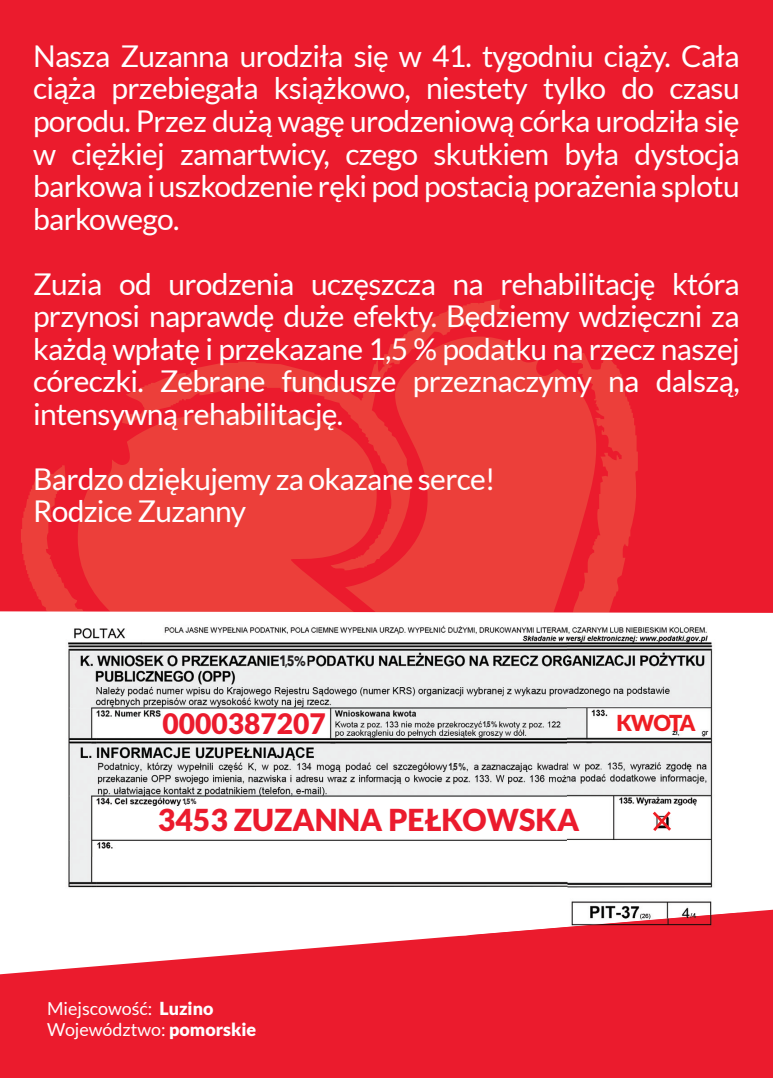
<style>
.page{position:relative;width:773px;height:1078px;background:#fff}
.page>*{position:absolute;margin:0;border:0;box-sizing:border-box;transform-origin:0 0}
.t1{font:900 30.25px "Lato";color:#eb1b2d}
.t2{font:30px/32.5px "Lato";letter-spacing:-.025em;color:#fff;text-align:justify}
.t3{font:900 28.25px "Lato";color:#eb1b2d}
.t4{font:900 22px "Lato";letter-spacing:-.065em;color:#ee1d23}
.t5{font:18px/21.5px "Lato";color:#fff}
.t6{font:700 15px "Avenir Next LT Pro";color:#231f20;scale:.81 1}
.t7{font:700 10px "Arial";color:#231f20;scale:.81 1}
.t8{font:700 8.25px "Arial";color:#231f20;scale:.81 1}
.t9{font:700 7.75px "Avenir Next LT Pro";color:#231f20;scale:.81 1}
.s1{font-size:11.5px}
.s2{font-size:14px}
.s3{font-size:6.25px}
.s4{font-size:7.75px}
.s5{font-size:9.25px}
.s6{font-weight:900}
</style>
<div class="page">
<div style="left:0;top:0;width:772px;height:785px;background:#eb1b2d"></div>
<svg style="left:21px;top:299px;width:616px;height:312px;fill:#ec3f3a"></svg>
<svg style="left:78px;top:410px;width:298px;height:201px;fill:#ec3f3a"></svg>
<div style="left:0;top:611px;width:772px;height:174px;background:#fff"></div>
<svg style="left:0;top:909px;width:772px;height:168px;background:#ec3041"></svg>
<img style="left:52px;top:622px;width:515px;height:313px">
<img style="left:567px;top:622px;width:171px;height:290px">
<img style="left:465px;top:912px;width:273px;height:23px">
<div style="left:279px;top:655px;width:27px;height:13px;background:#edf1f2"></div>
<svg style="left:652px;top:811px;width:19px;height:19px"></svg>
<div style="left:448px;top:761px;width:18px;height:10px;background:#eef2f2"></div>
<div style="left:483px;top:720px;width:14px;height:8px;background:#eef2f2"></div>
<div style="left:183px;top:797px;width:17px;height:9px;background:#fff"></div>
<p class="t2" style="left:33px;top:40px;width:708px">Nasza Zuzanna urodziła się w 41. tygodniu ciąży. Cała ciąża przebiegała książkowo, niestety tylko do czasu porodu. Przez dużą wagę urodzeniową córka urodziła się w ciężkiej zamartwicy, czego skutkiem była dystocja barkowa i uszkodzenie ręki pod postacią porażenia splotu barkowego.</p>
<p class="t2" style="left:33px;top:267px;width:708px">Zuzia od urodzenia uczęszcza na rehabilitację która przynosi naprawdę duże efekty. Będziemy wdzięczni za każdą wpłatę i przekazane 1,5 % podatku na rzecz naszej córeczki. Zebrane fundusze przeznaczymy na dalszą, intensywną rehabilitację.</p>
<p class="t2" style="left:33px;top:462px;width:464px">Bardzo dziękujemy za okazane serce!<br>Rodzice Zuzanny</p>
<p class="t6" style="left:279px;top:651px;width:34px">1 5<span class="s1">,</span> <span class="s2">%</span></p>
<p class="t3" style="left:162px;top:707px;width:165px">0000387207</p>
<p class="t4" style="left:616px;top:709px;width:81px">KWOTA</p>
<p class="t8" style="left:483px;top:718px;width:19px">1 5<span class="s3">,</span> <span class="s4">%</span></p>
<p class="t7" style="left:448px;top:759px;width:23px">1 5<span class="s4">,</span> <span class="s5">%</span></p>
<p class="t9" style="left:182px;top:796px;width:19px">1 5, %</p>
<p class="t1" style="left:158px;top:801px;width:423px">3453 ZUZANNA PEŁKOWSKA</p>
<p class="t5" style="left:47px;top:996px;width:211px">Miejscowość: <span class="s6">Luzino<br></span>Województwo: <span class="s6">pomorskie</span></p>
</div>
